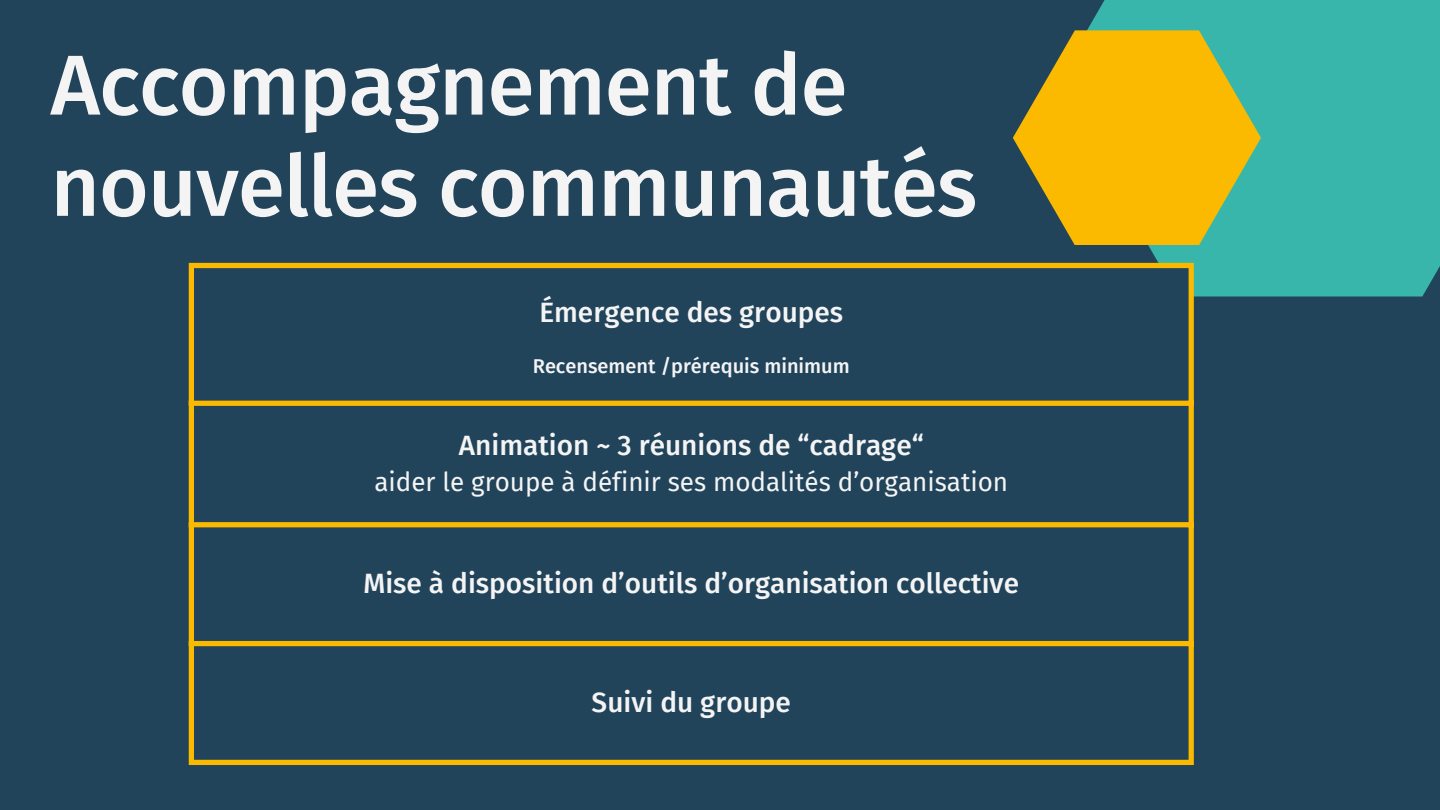
<style>
.page{position:relative;width:1440px;height:810px;background:#21445b}
.page>*{position:absolute;margin:0;border:0;box-sizing:border-box;transform-origin:0 0}
.t1{font:500 85px/101.2px "Fira Sans";letter-spacing:-.01em;color:#f4f4f4}
.t2{font:500 28px "Fira Sans";color:#f4f4f4}
.t3{font:26px "Fira Sans";color:#f4f4f4}
.t4{font:500 20px "Fira Sans";color:#f4f4f4}
</style>
<div class="page">
<div style="left:1056px;top:0;width:384px;height:296px;background:#38b6ab"></div>
<svg style="left:1013px;top:30px;width:248px;height:215px;fill:#fbba00"></svg>
<svg style="left:194px;top:268px;width:995px;height:492px"></svg>
<div style="left:189px;top:268px;width:5px;height:492px;background:#fbba00"></div>
<div style="left:1189px;top:268px;width:5px;height:492px;background:#fbba00"></div>
<div style="left:189px;top:263px;width:1005px;height:5px;background:#fbba00"></div>
<div style="left:189px;top:401px;width:1005px;height:5px;background:#fbba00"></div>
<div style="left:189px;top:522px;width:1005px;height:5px;background:#fbba00"></div>
<div style="left:189px;top:641px;width:1005px;height:5px;background:#fbba00"></div>
<div style="left:189px;top:760px;width:1005px;height:5px;background:#fbba00"></div>
<p class="t1" style="left:51px;top:36px;width:928px">Accompagnement de nouvelles communautés</p>
<h2 class="t2" style="left:539px;top:296px;width:305px">Émergence des groupes</h2>
<p class="t4" style="left:533px;top:354px;width:318px">Recensement /prérequis minimum</p>
<h1 class="t2" style="left:459px;top:429px;width:466px">Animation ~ 3 réunions de “cadrage“</h1>
<p class="t3" style="left:374px;top:467px;width:635px">aider le groupe à définir ses modalités d’organisation</p>
<p class="t2" style="left:363px;top:567px;width:657px">Mise à disposition d’outils d’organisation collective</p>
<p class="t2" style="left:592px;top:686px;width:201px">Suivi du groupe</p>
</div>
